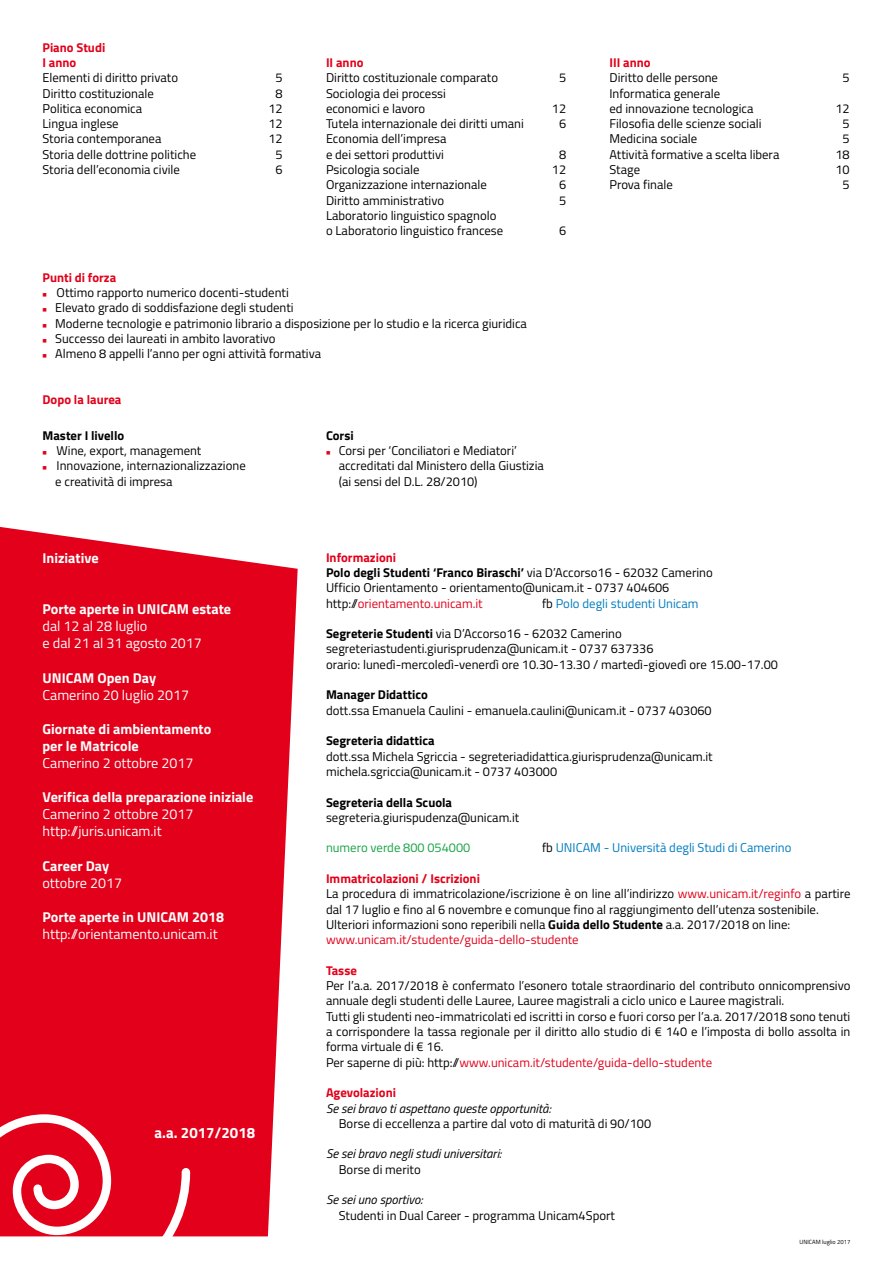
<style>
.page{position:relative;width:893px;height:1263px;background:#fff}
.page>*{position:absolute;margin:0;border:0;box-sizing:border-box;transform-origin:0 0}
.t1{font:700 15px "Titillium";color:#fff}
.t2{font:14.25px/17.1px "Titillium";color:#fff}
.t3{font:700 14.25px/17.1px "Titillium";color:#fff}
.t4{font:12.75px/15.3px "Titillium";color:#000}
.t5{font:italic 12.75px "Titillium";color:#000}
.t6{font:700 12.75px "Titillium";color:#000}
.t7{font:700 12.75px "Titillium";color:#e2001a}
.t8{font:12.75px "Titillium";color:#007cbf}
.t9{font:12.75px "Titillium";color:#17a345}
.t10{font:6px "Titillium";color:#000}
.s1{color:#e2001a}
.s2{font-weight:700;color:#e2001a}
.s3{font-weight:700}
.s4{color:#000}
</style>
<div class="page">
<svg style="left:0;top:527px;width:298px;height:709px;background:#e4162e"></svg>
<svg style="left:0;top:1114px;width:190px;height:123px"></svg>
<p class="t7" style="left:43px;top:38px;width:64px">Piano Studi</p>
<p class="t7" style="left:43px;top:53px;width:35px">I anno</p>
<p class="t4" style="left:43px;top:70px;width:137px">Elementi di diritto privato</p>
<p class="t4" style="left:276px;top:70px;width:9px">5</p>
<p class="t4" style="left:43px;top:85px;width:113px">Diritto costituzionale</p>
<p class="t4" style="left:276px;top:85px;width:9px">8</p>
<p class="t4" style="left:43px;top:100px;width:101px">Politica economica</p>
<p class="t4" style="left:268px;top:100px;width:16px">12</p>
<p class="t4" style="left:43px;top:115px;width:78px">Lingua inglese</p>
<p class="t4" style="left:268px;top:115px;width:16px">12</p>
<p class="t4" style="left:43px;top:131px;width:120px">Storia contemporanea</p>
<p class="t4" style="left:268px;top:131px;width:16px">12</p>
<p class="t4" style="left:43px;top:146px;width:155px">Storia delle dottrine politiche</p>
<p class="t4" style="left:276px;top:146px;width:9px">5</p>
<p class="t4" style="left:43px;top:161px;width:139px">Storia dell’economia civile</p>
<p class="t4" style="left:276px;top:161px;width:9px">6</p>
<p class="t7" style="left:326px;top:53px;width:39px">II anno</p>
<p class="t4" style="left:326px;top:70px;width:174px">Diritto costituzionale comparato</p>
<p class="t4" style="left:559px;top:70px;width:9px">5</p>
<p class="t4" style="left:326px;top:85px;width:122px">Sociologia dei processi economici e lavoro</p>
<p class="t4" style="left:552px;top:100px;width:16px">12</p>
<p class="t4" style="left:326px;top:115px;width:199px">Tutela internazionale dei diritti umani</p>
<p class="t4" style="left:559px;top:115px;width:9px">6</p>
<p class="t4" style="left:326px;top:131px;width:122px">Economia dell’impresa e dei settori produttivi</p>
<p class="t4" style="left:559px;top:146px;width:9px">8</p>
<p class="t4" style="left:326px;top:161px;width:95px">Psicologia sociale</p>
<p class="t4" style="left:552px;top:161px;width:16px">12</p>
<p class="t4" style="left:326px;top:177px;width:162px">Organizzazione internazionale</p>
<p class="t4" style="left:559px;top:177px;width:9px">6</p>
<p class="t4" style="left:326px;top:192px;width:120px">Diritto amministrativo</p>
<p class="t4" style="left:559px;top:192px;width:9px">5</p>
<p class="t4" style="left:326px;top:207px;width:179px">Laboratorio linguistico spagnolo o Laboratorio linguistico francese</p>
<p class="t4" style="left:559px;top:223px;width:9px">6</p>
<p class="t7" style="left:43px;top:267px;width:75px">Punti di forza</p>
<p class="t4" style="left:43px;top:284px;width:248px"><span class="s1">■</span> Ottimo rapporto numerico docenti-studenti</p>
<p class="t4" style="left:43px;top:300px;width:253px"><span class="s1">■</span> Elevato grado di soddisfazione degli studenti</p>
<p class="t4" style="left:43px;top:315px;width:486px"><span class="s1">■</span> Moderne tecnologie e patrimonio librario a disposizione per lo studio e la ricerca giuridica</p>
<p class="t4" style="left:43px;top:330px;width:235px"><span class="s1">■</span> Successo dei laureati in ambito lavorativo</p>
<p class="t4" style="left:43px;top:345px;width:280px"><span class="s1">■</span> Almeno 8 appelli l’anno per ogni attività formativa</p>
<p class="t7" style="left:43px;top:390px;width:80px">Dopo la laurea</p>
<p class="t6" style="left:43px;top:426px;width:83px">Master I livello</p>
<p class="t4" style="left:43px;top:442px;width:160px"><span class="s1">■</span> Wine, export, management</p>
<p class="t4" style="left:55px;top:458px;width:192px;text-indent:-13px"><span class="s1">■</span> Innovazione, internazionalizzazione e creatività di impresa</p>
<p class="t6" style="left:326px;top:426px;width:29px">Corsi</p>
<p class="t4" style="left:339px;top:442px;width:207px;text-indent:-13px"><span class="s1">■</span> Corsi per ‘Conciliatori e Mediatori’ accreditati dal Ministero della Giustizia (ai sensi del D.L. 28/2010)</p>
<p class="t7" style="left:609px;top:53px;width:43px">III anno</p>
<p class="t4" style="left:609px;top:70px;width:110px">Diritto delle persone</p>
<p class="t4" style="left:843px;top:70px;width:9px">5</p>
<p class="t4" style="left:609px;top:85px;width:145px">Informatica generale<br>ed innovazione tecnologica</p>
<p class="t4" style="left:835px;top:100px;width:16px">12</p>
<p class="t4" style="left:609px;top:115px;width:154px">Filosofia delle scienze sociali</p>
<p class="t4" style="left:843px;top:115px;width:9px">5</p>
<p class="t4" style="left:609px;top:131px;width:89px">Medicina sociale</p>
<p class="t4" style="left:843px;top:131px;width:9px">5</p>
<p class="t4" style="left:609px;top:146px;width:171px">Attività formative a scelta libera</p>
<p class="t4" style="left:835px;top:146px;width:16px">18</p>
<p class="t4" style="left:609px;top:161px;width:32px">Stage</p>
<p class="t4" style="left:835px;top:161px;width:16px">10</p>
<p class="t4" style="left:609px;top:177px;width:65px">Prova finale</p>
<p class="t4" style="left:843px;top:177px;width:9px">5</p>
<p class="t3" style="left:43px;top:548px;width:58px">Iniziative</p>
<p class="t3" style="left:43px;top:600px;width:190px">Porte aperte in UNICAM estate</p>
<p class="t2" style="left:43px;top:617px;width:161px">dal 12 al 28 luglio<br>e dal 21 al 31 agosto 2017</p>
<p class="t3" style="left:43px;top:668px;width:115px">UNICAM Open Day</p>
<p class="t2" style="left:43px;top:685px;width:148px">Camerino 20 luglio 2017</p>
<p class="t3" style="left:43px;top:719px;width:170px">Giornate di ambientamento per le Matricole</p>
<p class="t2" style="left:43px;top:754px;width:153px">Camerino 2 ottobre 2017</p>
<p class="t3" style="left:43px;top:788px;width:212px">Verifica della preparazione iniziale</p>
<p class="t2" style="left:43px;top:805px;width:153px">Camerino 2 ottobre 2017 http://juris.unicam.it</p>
<p class="t3" style="left:43px;top:856px;width:68px">Career Day</p>
<p class="t2" style="left:43px;top:873px;width:81px">ottobre 2017</p>
<p class="t3" style="left:43px;top:908px;width:183px">Porte aperte in UNICAM 2018</p>
<p class="t2" style="left:43px;top:925px;width:177px">http://orientamento.unicam.it</p>
<p class="t1" style="left:155px;top:1121px;width:102px">a.a. 2017/2018</p>
<p class="t4" style="left:326px;top:549px;width:388px"><span class="s2">Informazioni<br></span><span class="s3">Polo degli Studenti ‘Franco Biraschi’</span> via D’Accorso16 - 62032 Camerino Ufficio Orientamento - orientamento@unicam.it - 0737 404606 http://<span class="s1">orientamento.unicam.it</span></p>
<p class="t8" style="left:542px;top:594px;width:158px"><span class="s4">fb</span> Polo degli studenti Unicam</p>
<p class="t4" style="left:326px;top:625px;width:453px"><span class="s3">Segreterie Studenti</span> via D’Accorso16 - 62032 Camerino segreteriastudenti.giurisprudenza@unicam.it - 0737 637336<br>orario: lunedì-mercoledì-venerdì ore 10.30-13.30 / martedì-giovedì ore 15.00-17.00</p>
<p class="t6" style="left:326px;top:685px;width:103px">Manager Didattico</p>
<p class="t4" style="left:326px;top:702px;width:387px">dott.ssa Emanuela Caulini - emanuela.caulini@unicam.it - 0737 403060</p>
<p class="t6" style="left:326px;top:731px;width:110px">Segreteria didattica</p>
<p class="t4" style="left:326px;top:748px;width:388px">dott.ssa Michela Sgriccia - segreteriadidattica.giurisprudenza@unicam.it michela.sgriccia@unicam.it - 0737 403000</p>
<p class="t6" style="left:326px;top:792px;width:128px">Segreteria della Scuola</p>
<p class="t4" style="left:326px;top:809px;width:195px">segreteria.giurispudenza@unicam.it</p>
<p class="t9" style="left:326px;top:839px;width:146px">numero verde 800 054000</p>
<p class="t8" style="left:542px;top:839px;width:251px"><span class="s4">fb</span> UNICAM - Università degli Studi di Camerino</p>
<p class="t4" style="left:326px;top:870px;width:526px"><span class="s2">Immatricolazioni / Iscrizioni<br></span>La procedura di immatricolazione/iscrizione è on line all’indirizzo <span class="s1">www.unicam.it/reginfo</span> a partire dal 17 luglio e fino al 6 novembre e comunque fino al raggiungimento dell’utenza sostenibile.<br>Ulteriori informazioni sono reperibili nella <span class="s3">Guida dello Studente</span> a.a. 2017/2018 on line: <span class="s1">www.unicam.it/studente/guida-dello-studente</span></p>
<p class="t7" style="left:326px;top:961px;width:32px">Tasse</p>
<p class="t4" style="left:326px;top:977px;width:526px">Per l’a.a. 2017/2018 è confermato l’esonero totale straordinario del contributo onnicomprensivo annuale degli studenti delle Lauree, Lauree magistrali a ciclo unico e Lauree magistrali.<br>Tutti gli studenti neo-immatricolati ed iscritti in corso e fuori corso per l’a.a. 2017/2018 sono tenuti a corrispondere la tassa regionale per il diritto allo studio di € 140 e l’imposta di bollo assolta in forma virtuale di € 16.<br>Per saperne di più: http://<span class="s1">www.unicam.it/studente/guida-dello-studente</span></p>
<p class="t7" style="left:326px;top:1083px;width:72px">Agevolazioni</p>
<p class="t5" style="left:326px;top:1099px;width:226px">Se sei bravo ti aspettano queste opportunità:</p>
<p class="t4" style="left:339px;top:1115px;width:314px">Borse di eccellenza a partire dal voto di maturità di 90/100</p>
<p class="t5" style="left:326px;top:1145px;width:177px">Se sei bravo negli studi universitari:</p>
<p class="t4" style="left:339px;top:1161px;width:84px">Borse di merito</p>
<p class="t5" style="left:326px;top:1190px;width:98px">Se sei uno sportivo:</p>
<p class="t4" style="left:339px;top:1207px;width:278px">Studenti in Dual Career - programma Unicam4Sport</p>
<p class="t10" style="left:800px;top:1237px;width:52px">UNICAM luglio 2017</p>
</div>
